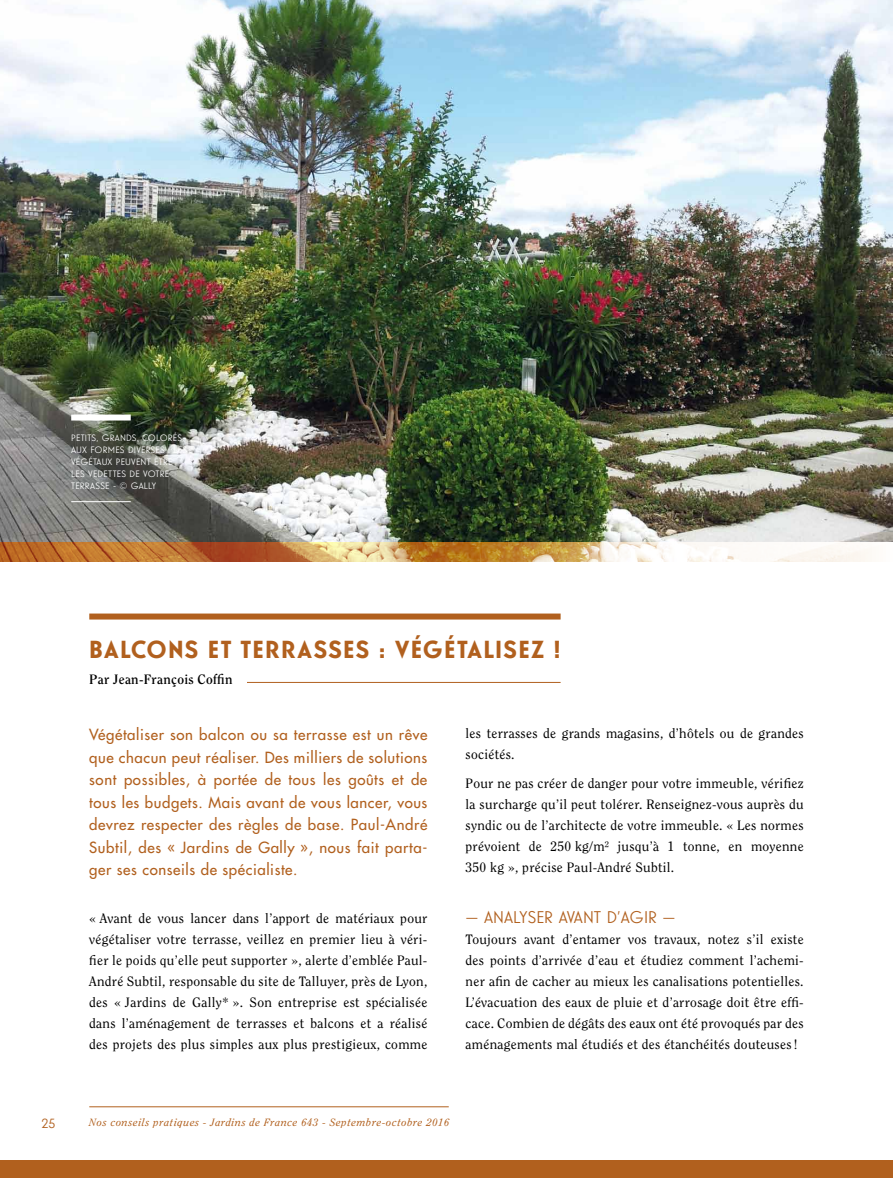
<style>
.page{position:relative;width:893px;height:1178px;background:#fff}
.page>*{position:absolute;margin:0;border:0;box-sizing:border-box;transform-origin:0 0}
.t1{font:700 24px "Guildford Pro";letter-spacing:.06em;color:#b1601e}
.t2{font:16.5px "Guildford Pro";color:#b1601e}
.t3{font:500 15px/22.5px "Futura Std";letter-spacing:.04em;color:#b1601e;text-align:justify}
.t4{font:13.5px/21px "Clearface Std";letter-spacing:.02em;color:#000;text-align:justify}
.t5{font:700 13.5px "Clearface Std";letter-spacing:.02em;color:#000}
.t6{font:13.5px "Guildford Pro";color:#b1601e}
.t7{font:italic 10.5px "Clearface Std";letter-spacing:.06em;color:#b1601e}
.t8{font:9px/12px "Guildford Pro";letter-spacing:.02em;color:#fff}
</style>
<div class="page">
<div style="left:0;top:1160px;width:893px;height:18px;background:#b1601e"></div>
<hr style="left:89px;top:1106px;width:360px;height:1px;background:#b1601e">
<img style="left:0;top:0;width:893px;height:542px">
<div style="left:89px;top:613px;width:472px;height:6px;background:#b1601e"></div>
<hr style="left:208px;top:682px;width:353px;height:1px;background:#b1601e">
<svg style="left:0;top:542px;width:872px;height:19px"></svg>
<div style="left:89px;top:674px;width:158px;height:20px;background:#fff"></div>
<div style="left:71px;top:414px;width:60px;height:6px;background:#fff"></div>
<hr style="left:71px;top:501px;width:60px;height:1px;background:#fff">
<p class="t8" style="left:71px;top:431px;width:117px">PETITS, GRANDS, COLORÉS,<br>AUX FORMES DIVERSES : LES<br>VÉGÉTAUX PEUVENT ÊTRE<br>LES VEDETTES DE VOTRE<br>TERRASSE - © GALLY</p>
<h1 class="t1" style="left:89px;top:633px;width:473px">BALCONS ET TERRASSES : VÉGÉTALISEZ !</h1>
<p class="t5" style="left:89px;top:671px;width:145px">Par Jean-François Coffin</p>
<p class="t3" style="left:89px;top:723px;width:340px">Végétaliser son balcon ou sa terrasse est un rêve que chacun peut réaliser. Des milliers de solutions sont possibles, à portée de tous les goûts et de tous les budgets. Mais avant de vous lancer, vous devrez respecter des règles de base. Paul-André Subtil, des « Jardins de Gally », nous fait parta&shy;ger ses conseils de spécialiste.</p>
<p class="t4" style="left:89px;top:908px;width:340px">« Avant de vous lancer dans l’apport de matériaux pour végétaliser votre terrasse, veillez en premier lieu à véri&shy;fier le poids qu’elle peut supporter », alerte d’emblée Paul-André Subtil, responsable du site de Talluyer, près de Lyon, des « Jardins de Gally* ». Son entreprise est spécialisée dans l’aménagement de terrasses et balcons et a réalisé des projets des plus simples aux plus prestigieux, comme</p>
<p class="t4" style="left:466px;top:723px;width:340px">les terrasses de grands magasins, d’hôtels ou de grandes sociétés.</p>
<p class="t4" style="left:466px;top:773px;width:340px">Pour ne pas créer de danger pour votre immeuble, vérifiez la surcharge qu’il peut tolérer. Renseignez-vous auprès du syndic ou de l’architecte de votre immeuble. « Les normes prévoient de 250 kg/m² jusqu’à 1 tonne, en moyenne 350 kg », précise Paul-André Subtil.</p>
<p class="t2" style="left:466px;top:906px;width:212px">— ANALYSER AVANT D’AGIR —</p>
<p class="t4" style="left:466px;top:929px;width:340px">Toujours avant d’entamer vos travaux, notez s’il existe des points d’arrivée d’eau et étudiez comment l’achemi&shy;ner afin de cacher au mieux les canalisations potentielles.<br>L’évacuation des eaux de pluie et d’arrosage doit être effi&shy;cace. Combien de dégâts des eaux ont été provoqués par des aménagements mal étudiés et des étanchéités douteuses!</p>
<p class="t6" style="left:42px;top:1114px;width:15px">25</p>
<p class="t7" style="left:89px;top:1116px;width:362px">Nos conseils pratiques - Jardins de France 643 - Septembre-octobre 2016</p>
</div>
